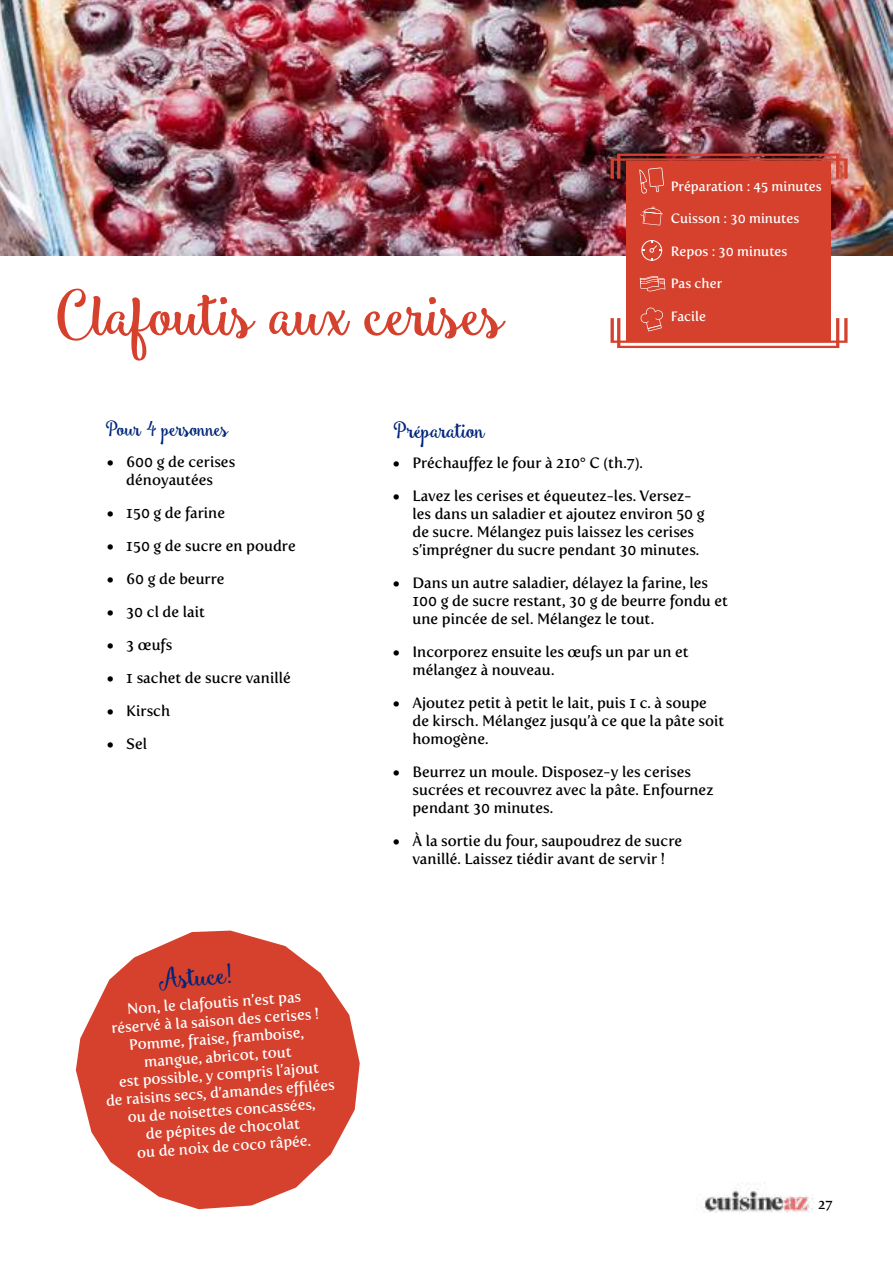
<style>
.page{position:relative;width:893px;height:1263px;background:#fff}
.page>*{position:absolute;margin:0;border:0;box-sizing:border-box;transform-origin:0 0}
.t1{font:60px "Smoothie Shoppe";color:#d5412d}
.t2{font:25.5px "Smoothie Shoppe";color:#00257c}
.t3{font:21px "Smoothie Shoppe";color:#00257c}
.t4{font:19.5px "Smoothie Shoppe";color:#00257c}
.t5{font:15px/18px "Fertigo Pro";color:#000}
.t6{font:15px/18px "Fertigo Pro";color:#fff;text-align:center}
.t7{font:13.5px "Fertigo Pro";color:#fff}
.t8{font:13.5px "Fertigo Pro";color:#000}
</style>
<div class="page">
<img style="left:704px;top:1182px;width:110px;height:30px">
<img style="left:0;top:0;width:893px;height:255px">
<svg style="left:76px;top:930px;width:284px;height:279px"></svg>
<svg style="left:83px;top:934px;width:268px;height:264px;fill:#d5412d"></svg>
<div style="left:626px;top:161px;width:205px;height:180px;background:#d5412d"></div>
<svg style="left:610px;top:154px;width:238px;height:40px"></svg>
<svg style="left:640px;top:206px;width:23px;height:19px"></svg>
<svg style="left:640px;top:276px;width:25px;height:15px"></svg>
<svg style="left:610px;top:307px;width:238px;height:41px"></svg>
<svg style="left:641px;top:240px;width:21px;height:21px"></svg>
<h1 class="t1" style="left:54px;top:276px;width:452px">Clafoutis aux cerises</h1>
<p class="t7" style="left:671px;top:178px;width:153px">Préparation : 45 minutes</p>
<p class="t7" style="left:671px;top:211px;width:130px">Cuisson : 30 minutes</p>
<p class="t7" style="left:671px;top:243px;width:118px">Repos : 30 minutes</p>
<p class="t7" style="left:671px;top:276px;width:53px">Pas cher</p>
<p class="t7" style="left:671px;top:308px;width:37px">Facile</p>
<h3 class="t4" style="left:105px;top:416px;width:125px">Pour 4 personnes</h3>
<p class="t5" style="left:107px;top:453px;width:130px;text-align:center">• 600 g de cerises dénoyautées</p>
<p class="t5" style="left:107px;top:504px;width:120px">• 150 g de farine</p>
<p class="t5" style="left:107px;top:537px;width:190px">• 150 g de sucre en poudre</p>
<p class="t5" style="left:107px;top:570px;width:119px">• 60 g de beurre</p>
<p class="t5" style="left:107px;top:603px;width:100px">• 30 cl de lait</p>
<p class="t5" style="left:107px;top:636px;width:67px">• 3 œufs</p>
<p class="t5" style="left:107px;top:669px;width:186px">• 1 sachet de sucre vanillé</p>
<p class="t5" style="left:107px;top:702px;width:65px">• Kirsch</p>
<p class="t5" style="left:107px;top:735px;width:42px">• Sel</p>
<h2 class="t2" style="left:157px;top:963px;width:76px;rotate:-4deg">Astuce!</h2>
<p class="t6" style="left:99px;top:1002px;width:231px;rotate:-4deg">Non, le clafoutis n’est pas<br>réservé à la saison des cerises !<br>Pomme, fraise, framboise, mangue, abricot, tout<br>est possible, y compris l’ajout<br>de raisins secs, d’amandes effi lées ou de noisettes concassées,<br>de pépites de chocolat<br>ou de noix de coco râpée.</p>
<h3 class="t3" style="left:393px;top:416px;width:93px">Préparation</h3>
<p class="t5" style="left:393px;top:453px;width:252px">• Préchauffez le four à 210° C (th.7).</p>
<p class="t5" style="left:412px;top:486px;width:294px;text-indent:-20px">• Lavez les cerises et équeutez-les. Versez&shy;les dans un saladier et ajoutez environ 50 g de sucre. Mélangez puis laissez les cerises s’imprégner du sucre pendant 30 minutes.</p>
<p class="t5" style="left:412px;top:573px;width:317px;text-indent:-20px">• Dans un autre saladier, délayez la farine, les<br>100 g de sucre restant, 30 g de beurre fondu et une pincée de sel. Mélangez le tout.</p>
<p class="t5" style="left:412px;top:642px;width:278px;text-indent:-20px">• Incorporez ensuite les œufs un par un et mélangez à nouveau.</p>
<p class="t5" style="left:412px;top:693px;width:313px;text-indent:-20px">• Ajoutez petit à petit le lait, puis 1 c. à soupe de kirsch. Mélangez jusqu’à ce que la pâte soit homogène.</p>
<p class="t5" style="left:412px;top:762px;width:303px;text-indent:-20px">• Beurrez un moule. Disposez-y les cerises sucrées et recouvrez avec la pâte. Enfournez pendant 30 minutes.</p>
<p class="t5" style="left:393px;top:831px;width:291px;text-align:center">• À la sortie du four, saupoudrez de sucre vanillé. Laissez tiédir avant de servir !</p>
<p class="t8" style="left:818px;top:1196px;width:16px">27</p>
</div>
